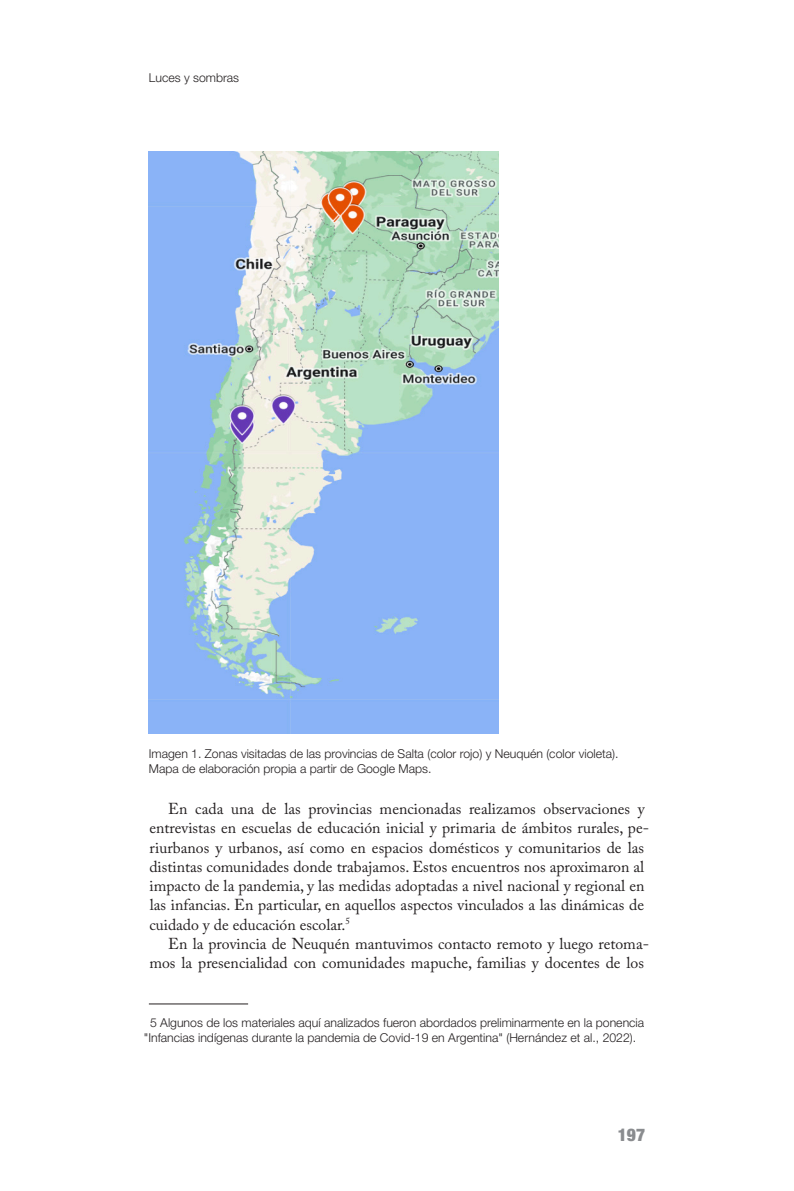
<style>
.page{position:relative;width:794px;height:1191px;background:#fff}
.page>*{position:absolute;margin:0;border:0;box-sizing:border-box;transform-origin:0 0}
.t1{font:900 condensed 17.5px "Helvetica Neue LT Std";color:#8a8c8f}
.Paragraph{font:15.75px/19.2px "Adobe Caslon Pro";color:#231f20}
.Footnote___Paragraph{font:300 12.25px/14.7px "Helvetica Neue LT Std";color:#231f20}
.tituloImagen{font:300 12.25px/14.7px "Helvetica Neue LT Std";color:#231f20}
</style>
<div class="page">
<hr style="left:149px;top:1003px;width:99px;height:1px;background:#231f20">
<img style="left:149px;top:151px;width:349px;height:582px">
<p class="Footnote___Paragraph" style="left:149px;top:70px;width:92px">Luces y sombras</p>
<p class="tituloImagen" style="left:149px;top:746px;width:471px">Imagen 1. Zonas visitadas de las provincias de Salta (color rojo) y Neuquén (color violeta).<br>Mapa de elaboración propia a partir de Google Maps.</p>
<p class="Paragraph" style="left:149px;top:799px;width:501px;text-indent:19px">En cada una de las provincias mencionadas realizamos observaciones y entrevistas en escuelas de educación inicial y primaria de ámbitos rurales, pe&shy;riurbanos y urbanos, así como en espacios domésticos y comunitarios de las distintas comunidades donde trabajamos. Estos encuentros nos aproximaron al impacto de la pandemia, y las medidas adoptadas a nivel nacional y regional en las infancias. En particular, en aquellos aspectos vinculados a las dinámicas de cuidado y de educación escolar.<sup>5</sup></p>
<p class="Paragraph" style="left:149px;top:933px;width:501px;text-indent:19px">En la provincia de Neuquén mantuvimos contacto remoto y luego retoma&shy;mos la presencialidad con comunidades mapuche, familias y docentes de los</p>
<p class="Footnote___Paragraph" style="left:144px;top:1015px;width:502px;text-indent:6px">5 Algunos de los materiales aquí analizados fueron abordados preliminarmente en la ponencia "Infancias indígenas durante la pandemia de Covid-19 en Argentina" (Hernández et al., 2022).</p>
<p class="t1" style="left:618px;top:1124px;width:29px">197</p>
</div>
